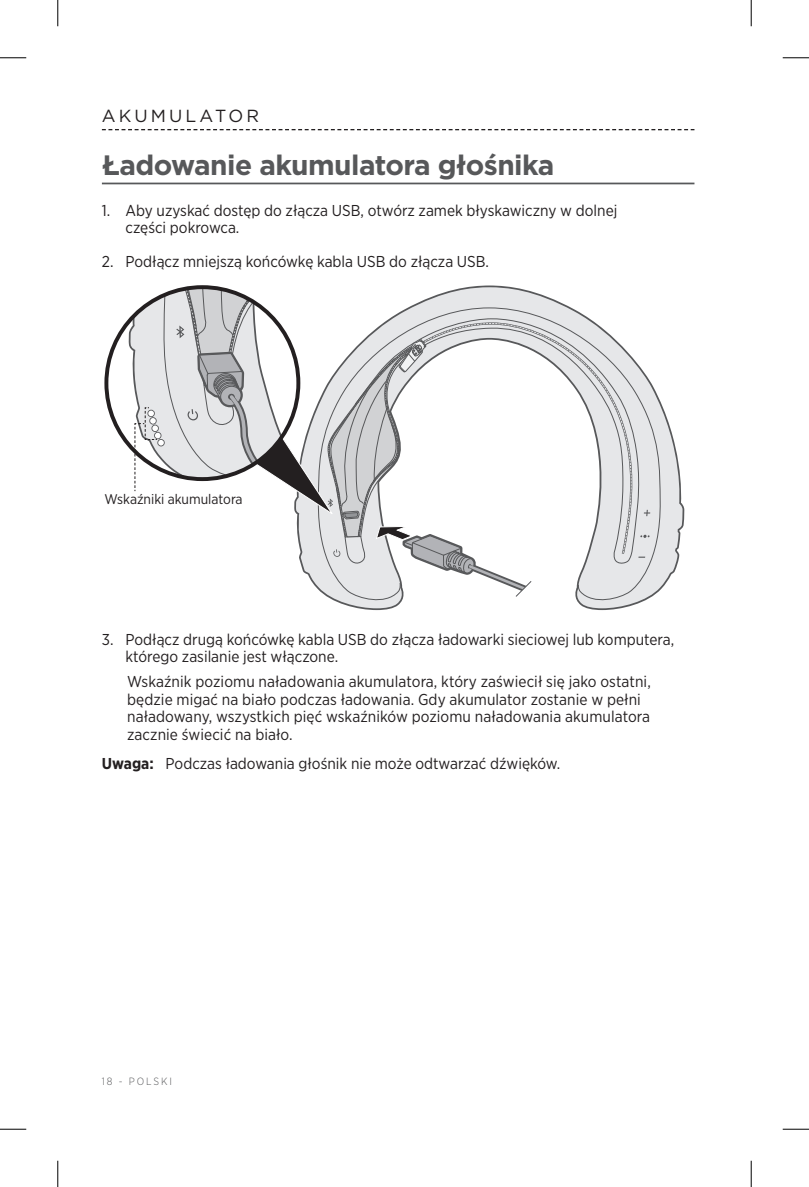
<style>
.page{position:relative;width:809px;height:1187px;background:#fff}
.page>*{position:absolute;margin:0;border:0;box-sizing:border-box;transform-origin:0 0}
.t1{font:700 28px "Gotham";letter-spacing:-.02em;color:#57585a}
.t2{font:17.5px "Gotham";letter-spacing:.18em;color:#231f20}
.t3{font:15.75px/17.5px "Gotham Narrow";color:#231f20}
.t4{font:14px "Gotham Narrow";color:#231f20}
.t5{font:300 10.5px "Gotham Narrow";letter-spacing:.18em;color:#57585a}
.s1{font-weight:700}
</style>
<div class="page">
<svg style="left:102px;top:129px;width:592px;height:1px"></svg>
<hr style="left:102px;top:183px;width:592px;height:1px;background:#57585a">
<svg style="left:349px;top:285px;width:335px;height:325px"></svg>
<svg style="left:328px;top:307px;width:333px;height:299px"></svg>
<svg style="left:128px;top:286px;width:413px;height:311px"></svg>
<svg style="left:0;top:57px;width:26px;height:1px"></svg>
<svg style="left:782px;top:57px;width:26px;height:1px"></svg>
<svg style="left:0;top:1128px;width:26px;height:1px"></svg>
<svg style="left:782px;top:1128px;width:26px;height:1px"></svg>
<svg style="left:57px;top:0;width:1px;height:26px"></svg>
<svg style="left:57px;top:1160px;width:1px;height:26px"></svg>
<svg style="left:750px;top:0;width:1px;height:26px"></svg>
<svg style="left:750px;top:1160px;width:1px;height:26px"></svg>
<p class="t2" style="left:102px;top:105px;width:159px">AKUMULATOR</p>
<h1 class="t1" style="left:102px;top:146px;width:454px">Ładowanie akumulatora głośnika</h1>
<p class="t3" style="left:125px;top:201px;width:493px;text-indent:-24px">1. Aby uzyskać dostęp do złącza USB, otwórz zamek błyskawiczny w dolnej części pokrowca.</p>
<p class="t3" style="left:102px;top:252px;width:388px">2. Podłącz mniejszą końcówkę kabla USB do złącza USB.</p>
<p class="t4" style="left:104px;top:490px;width:140px">Wskaźniki akumulatora</p>
<p class="t3" style="left:125px;top:630px;width:550px;text-indent:-24px">3. Podłącz drugą końcówkę kabla USB do złącza ładowarki sieciowej lub komputera, którego zasilanie jest włączone.</p>
<p class="t3" style="left:127px;top:673px;width:525px">Wskaźnik poziomu naładowania akumulatora, który zaświecił się jako ostatni, będzie migać na biało podczas ładowania. Gdy akumulator zostanie w pełni naładowany, wszystkich pięć wskaźników poziomu naładowania akumulatora zacznie świecić na biało.</p>
<p class="t3" style="left:102px;top:754px;width:460px"><span class="s1">Uwaga:</span> Podczas ładowania głośnik nie może odtwarzać dźwięków.</p>
<p class="t5" style="left:102px;top:1075px;width:72px">18 - POLSKI</p>
</div>
